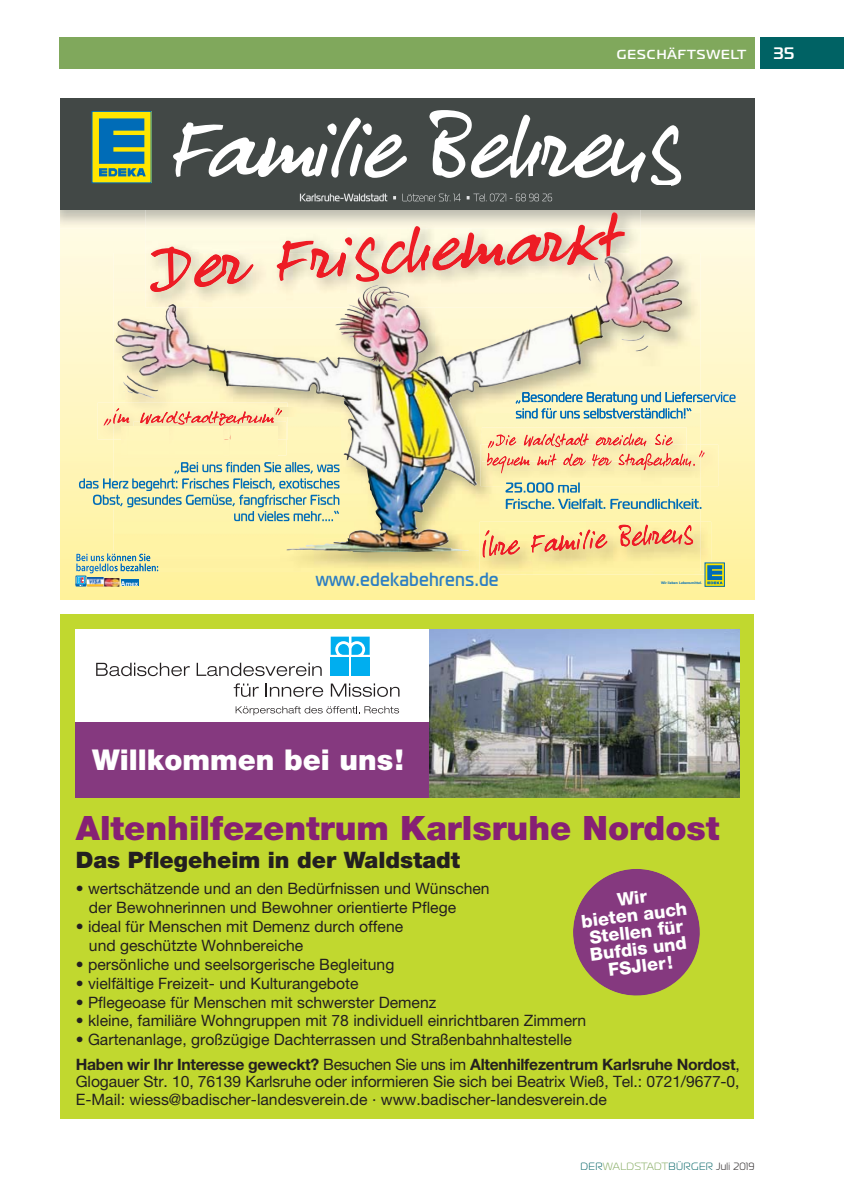
<style>
.page{position:relative;width:844px;height:1191px;background:#fff}
.page>*{position:absolute;margin:0;border:0;box-sizing:border-box;transform-origin:0 0}
.t1{font:900 33.6px "Helvetica Neue LT";color:#862074}
.t2{font:900 28.7px "Helvetica Neue LT";color:#fff}
.t3{font:900 22.75px "Helvetica Neue LT";color:#231f20}
.t4{font:700 19.25px "Magistral";letter-spacing:.045em;color:#2d7ec2;scale:.85 1}
.t5{font:800 18.03px/17.2px "Helvetica Neue LT";color:#fff;text-align:center}
.t6{font:700 16.62px "Magistral";color:#fff}
.t7{font:15.75px/18.9px "Helvetica Neue";color:#231f20}
.t8{font:700 13.12px "Magistral";letter-spacing:.085em;color:#fff}
.t9{font:10.5px "Magistral";letter-spacing:.035em;color:#006264}
.t10{font:700 7.17px "Gill Sans Std";color:#fff;scale:.85 1}
.t11{font:700 3.5px "Univers";color:#006cb7}
.s1{font-weight:700}
.s2{color:#80a85c}
.s3{color:#231f20}
</style>
<div class="page">
<div style="left:759px;top:37px;width:84px;height:32px;background:#006264"></div>
<div style="left:60px;top:37px;width:694px;height:32px;background:#80a85c"></div>
<svg style="left:61px;top:228px;width:693px;height:371px;background:#fef5b9"></svg>
<img style="left:61px;top:210px;width:693px;height:18px">
<div style="left:61px;top:98px;width:693px;height:112px;background:#424846"></div>
<img style="left:479px;top:521px;width:232px;height:53px">
<div style="left:92px;top:111px;width:59px;height:72px;background:#ffe600"></div>
<svg style="left:99px;top:118px;width:47px;height:58px"></svg>
<svg style="left:75px;top:553px;width:83px;height:33px;background:#bac7a6"></svg>
<svg style="left:700px;top:392px;width:35px;height:26px"></svg>
<img style="left:146px;top:210px;width:494px;height:43px">
<svg style="left:150px;top:212px;width:474px;height:41px;background:#eed1c0"></svg>
<img style="left:700px;top:445px;width:18px;height:41px">
<img style="left:98px;top:403px;width:15px;height:36px">
<svg style="left:704px;top:563px;width:20px;height:23px"></svg>
<svg style="left:707px;top:565px;width:15px;height:19px"></svg>
<img style="left:113px;top:253px;width:587px;height:318px">
<img style="left:479px;top:521px;width:221px;height:50px">
<img style="left:618px;top:524px;width:75px;height:22px">
<img style="left:113px;top:563px;width:45px;height:8px">
<img style="left:113px;top:553px;width:37px;height:8px">
<img style="left:522px;top:408px;width:169px;height:10px">
<img style="left:522px;top:392px;width:164px;height:10px">
<img style="left:173px;top:253px;width:137px;height:28px">
<img style="left:310px;top:253px;width:300px;height:29px">
<img style="left:572px;top:445px;width:119px;height:25px">
<img style="left:625px;top:453px;width:75px;height:17px">
<img style="left:482px;top:427px;width:101px;height:18px">
<img style="left:482px;top:445px;width:187px;height:16px">
<img style="left:487px;top:453px;width:196px;height:8px">
<img style="left:500px;top:436px;width:170px;height:8px">
<img style="left:545px;top:433px;width:89px;height:13px">
<img style="left:278px;top:439px;width:8px;height:16px">
<img style="left:363px;top:258px;width:248px;height:112px">
<svg style="left:79px;top:462px;width:260px;height:59px;background:#cfdbb2"></svg>
<svg style="left:505px;top:499px;width:196px;height:10px;background:#9bbfb1"></svg>
<svg style="left:505px;top:482px;width:74px;height:10px"></svg>
<img style="left:121px;top:441px;width:48px;height:17px">
<img style="left:121px;top:441px;width:6px;height:14px">
<div style="left:169px;top:441px;width:109px;height:17px;background:#fff6ba"></div>
<img style="left:169px;top:441px;width:6px;height:14px">
<img style="left:223px;top:441px;width:6px;height:14px">
<svg style="left:104px;top:407px;width:179px;height:34px;background:#fadaab"></svg>
<svg style="left:173px;top:110px;width:508px;height:76px"></svg>
<svg style="left:299px;top:193px;width:254px;height:8px"></svg>
<div style="left:61px;top:614px;width:692px;height:504px;background:#c1d82f"></div>
<div style="left:76px;top:722px;width:353px;height:76px;background:#85397f"></div>
<div style="left:76px;top:629px;width:353px;height:93px;background:#fff"></div>
<svg style="left:96px;top:662px;width:94px;height:14px"></svg>
<svg style="left:197px;top:662px;width:124px;height:14px"></svg>
<svg style="left:234px;top:683px;width:25px;height:14px"></svg>
<svg style="left:266px;top:683px;width:57px;height:14px"></svg>
<svg style="left:331px;top:683px;width:68px;height:14px"></svg>
<div style="left:330px;top:657px;width:19px;height:18px;background:#00aeef"></div>
<div style="left:351px;top:657px;width:18px;height:18px;background:#00aeef"></div>
<svg style="left:330px;top:636px;width:39px;height:19px"></svg>
<svg style="left:235px;top:706px;width:164px;height:9px"></svg>
<img style="left:429px;top:629px;width:310px;height:169px">
<svg style="left:573px;top:869px;width:127px;height:126px"></svg>
<p class="t8" style="left:616px;top:50px;width:131px">GESCHÄFTSWELT</p>
<p class="t6" style="left:773px;top:47px;width:22px">35</p>
<p class="t10" style="left:121px;top:579px;width:22px">Amex</p>
<p class="t4" style="left:316px;top:572px;width:216px">www.edekabehrens.de</p>
<p class="t11" style="left:660px;top:582px;width:43px">Wir lieben Lebensmittel.</p>
<h2 class="t2" style="left:92px;top:749px;width:313px">Willkommen bei uns!</h2>
<h1 class="t1" style="left:76px;top:816px;width:645px">Altenhilfezentrum Karlsruhe Nordost</h1>
<h3 class="t3" style="left:76px;top:851px;width:386px">Das Pflegeheim in der Waldstadt</h3>
<p class="t7" style="left:89px;top:881px;width:402px;text-indent:-13px">• wertschätzende und an den Bedürfnissen und Wünschen der Bewohnerinnen und Bewohner orientierte Pflege</p>
<p class="t7" style="left:89px;top:918px;width:316px;text-indent:-13px">• ideal für Menschen mit Demenz durch offene und geschützte Wohnbereiche</p>
<p class="t7" style="left:76px;top:956px;width:320px">• persönliche und seelsorgerische Begleitung</p>
<p class="t7" style="left:76px;top:975px;width:284px">• vielfältige Freizeit- und Kulturangebote</p>
<p class="t7" style="left:76px;top:994px;width:362px">• Pflegeoase für Menschen mit schwerster Demenz</p>
<p class="t7" style="left:76px;top:1013px;width:511px">• kleine, familiäre Wohngruppen mit 78 individuell einrichtbaren Zimmern</p>
<p class="t7" style="left:76px;top:1029px;width:665px;line-height:24.5px">• Gartenanlage, großzügige Dachterrassen und Straßenbahnhaltestelle<br><span class="s1">Haben wir Ihr Interesse geweckt?</span> Besuchen Sie uns im <span class="s1">Altenhilfezentrum Karlsruhe Nordost</span>,</p>
<p class="t7" style="left:76px;top:1074px;width:665px;line-height:17.5px">Glogauer Str. 10, 76139 Karlsruhe oder informieren Sie sich bei Beatrix Wieß, Tel.: 0721/9677-0,<br>E-Mail: wiess@badischer-landesverein.de · www.badischer-landesverein.de</p>
<p class="t5" style="left:578px;top:896px;width:108px;rotate:-7deg">Wir<br>bieten auch<br>Stellen für<br>Bufdis und<br>FSJler!</p>
<p class="t9" style="left:580px;top:1162px;width:175px">DER<span class="s2">WALDSTADT</span>BÜRGER <span class="s3">Juli 2019</span></p>
</div>
